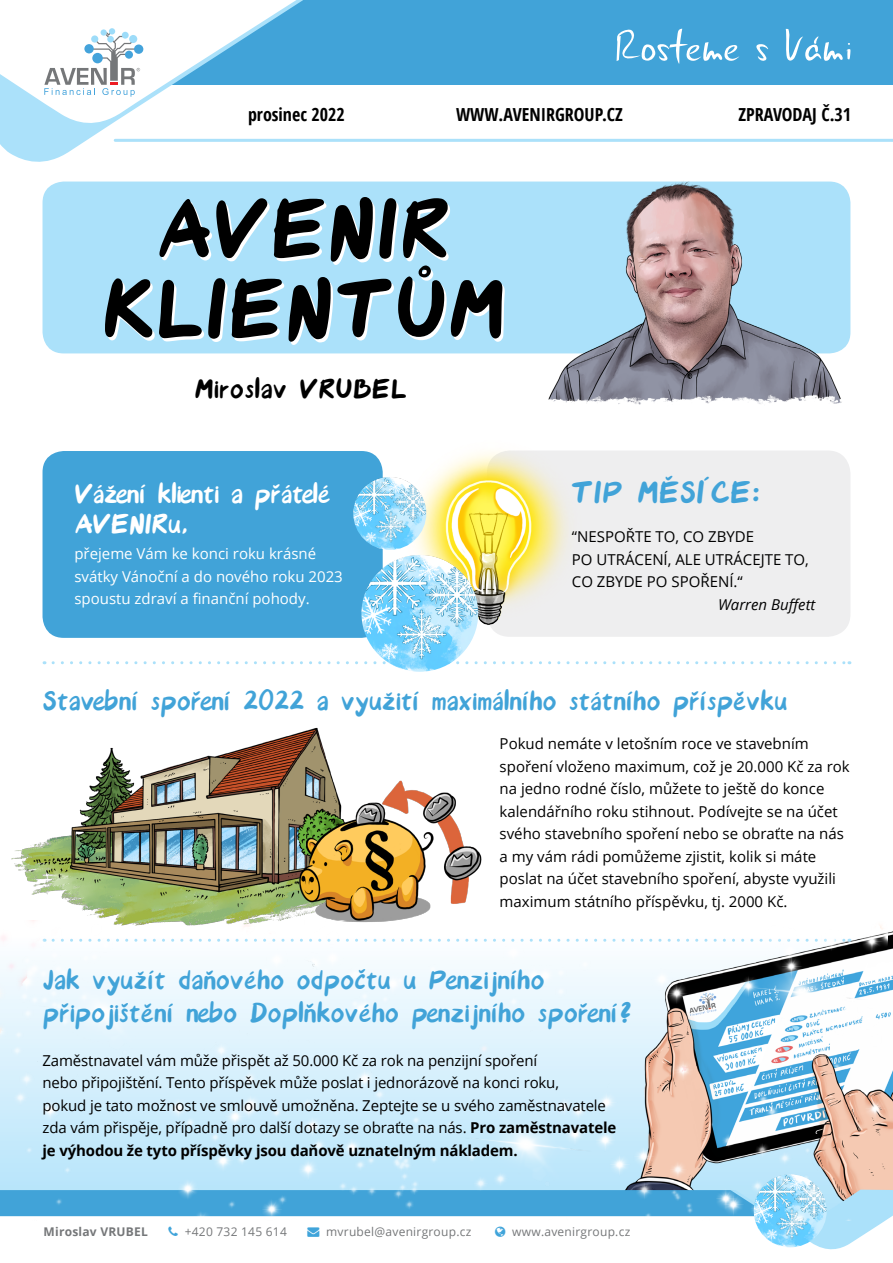
<style>
.page{position:relative;width:893px;height:1263px;background:#fff}
.page>*{position:absolute;margin:0;border:0;box-sizing:border-box;transform-origin:0 0}
.t1{font:108.6px/79.9px "Avenir Font";color:#000;text-align:center}
.t2{font:40.35px "Avenir Font";color:#41a3d8}
.t3{font:36px/33px "Avenir Font";letter-spacing:-.01em;color:#41a3d8}
.t4{font:36px "Avenir Font";letter-spacing:-.02em;color:#fff}
.t5{font:36px "Avenir Font";color:#000}
.t6{font:700 condensed 18px "Open Sans";color:#000}
.t7{font:15px/22.5px "Open Sans";color:#000}
.t8{font:15px/22.5px "Open Sans";color:#fff}
.t9{font:italic 15px "Open Sans";color:#000}
.t10{font:12px "Open Sans";letter-spacing:.02em;color:#757779}
.t11{font:700 12px "Open Sans";letter-spacing:.02em;color:#757779}
.s1{font-weight:700}
.s2{color:#40a4da}
</style>
<div class="page">
<img style="left:888px;top:931px;width:5px;height:258px">
<div style="left:22px;top:0;width:871px;height:85px;background:#41a3d8"></div>
<svg style="left:0;top:0;width:328px;height:162px"></svg>
<svg style="left:617px;top:29px;width:123px;height:35px"></svg>
<svg style="left:756px;top:44px;width:13px;height:17px"></svg>
<svg style="left:786px;top:29px;width:64px;height:32px"></svg>
<svg style="left:0;top:0;width:302px;height:129px"></svg>
<hr style="left:115px;top:139px;width:778px;height:3px;background:#abe1fa">
<div style="left:43px;top:182px;width:807px;height:171px;background:#abe1fa;border-radius:21px"></div>
<img style="left:11px;top:727px;width:321px;height:194px">
<svg style="left:53px;top:661px;width:797px;height:3px"></svg>
<div style="left:487px;top:450px;width:363px;height:187px;background:#eeeeef;border-radius:23px"></div>
<img style="left:390px;top:450px;width:178px;height:199px">
<div style="left:43px;top:451px;width:340px;height:187px;background:#41a3d8;border-radius:21px"></div>
<img style="left:294px;top:777px;width:188px;height:144px">
<img style="left:353px;top:477px;width:73px;height:73px;border-radius:36px">
<img style="left:361px;top:555px;width:117px;height:117px;border-radius:58px">
<img style="left:0;top:921px;width:888px;height:268px">
<img style="left:542px;top:181px;width:308px;height:224px">
<svg style="left:0;top:1189px;width:893px;height:61px"></svg>
<p class="t6" style="left:248px;top:101px;width:98px">prosinec 2022</p>
<p class="t6" style="left:456px;top:101px;width:168px">WWW.AVENIRGROUP.CZ</p>
<p class="t6" style="left:738px;top:101px;width:114px">ZPRAVODAJ Č.31</p>
<h1 class="t1" style="left:102px;top:192px;width:405px">AVENIR<br>KLIENTŮM</h1>
<h3 class="t5" style="left:195px;top:374px;width:214px">Miroslav VRUBEL</h3>
<h3 class="t4" style="left:74px;top:479px;width:258px">Vážení klienti a přátelé</h3>
<h2 class="t2" style="left:571px;top:475px;width:192px">TIP MĚSÍCE:</h2>
<h3 class="t4" style="left:74px;top:509px;width:115px">AVENIRu,</h3>
<p class="t8" style="left:74px;top:542px;width:270px">přejeme Vám ke konci roku krásné svátky Vánoční a do nového roku 2023 spoustu zdraví a finanční pohody.</p>
<p class="t7" style="left:572px;top:525px;width:238px">“NESPOŘTE TO, CO ZBYDE<br>PO UTRÁCENÍ, ALE UTRÁCEJTE TO,<br>CO ZBYDE PO SPOŘENÍ.“</p>
<p class="t9" style="left:718px;top:594px;width:99px">Warren Buffett</p>
<h3 class="t3" style="left:43px;top:685px;width:747px">Stavební spoření 2022 a využití maximálního státního příspěvku</h3>
<p class="t7" style="left:500px;top:732px;width:352px">Pokud nemáte v letošním roce ve stavebním spoření vloženo maximum, což je 20.000 Kč za rok na jedno rodné číslo, můžete to ještě do konce kalendářního roku stihnout. Podívejte se na účet svého stavebního spoření nebo se obraťte na nás a my vám rádi pomůžeme zjistit, kolik si máte poslat na účet stavebního spoření, abyste využili maximum státního příspěvku, tj. 2000 Kč.</p>
<h3 class="t3" style="left:43px;top:964px;width:592px">Jak využít daňového odpočtu u Penzijního připojištění nebo Doplňkového penzijního spoření?</h3>
<p class="t7" style="left:43px;top:1048px;width:575px">Zaměstnavatel vám může přispět až 50.000 Kč za rok na penzijní spoření<br>nebo připojištění. Tento příspěvek může poslat i jednorázově na konci roku,<br>pokud je tato možnost ve smlouvě umožněna. Zeptejte se u svého zaměstnavatele zda vám přispěje, případně pro další dotazy se obraťte na nás. <span class="s1">Pro zaměstnavatele je výhodou že tyto příspěvky jsou daňově uznatelným nákladem.</span></p>
<p class="t11" style="left:44px;top:1223px;width:106px">Miroslav VRUBEL</p>
<p class="t10" style="left:185px;top:1223px;width:104px">+420 732 145 614</p>
<p class="t10" style="left:307px;top:1223px;width:165px"><span class="s2">→</span> mvrubel@avenirgroup.cz</p>
<p class="t10" style="left:512px;top:1223px;width:119px">www.avenirgroup.cz</p>
</div>
